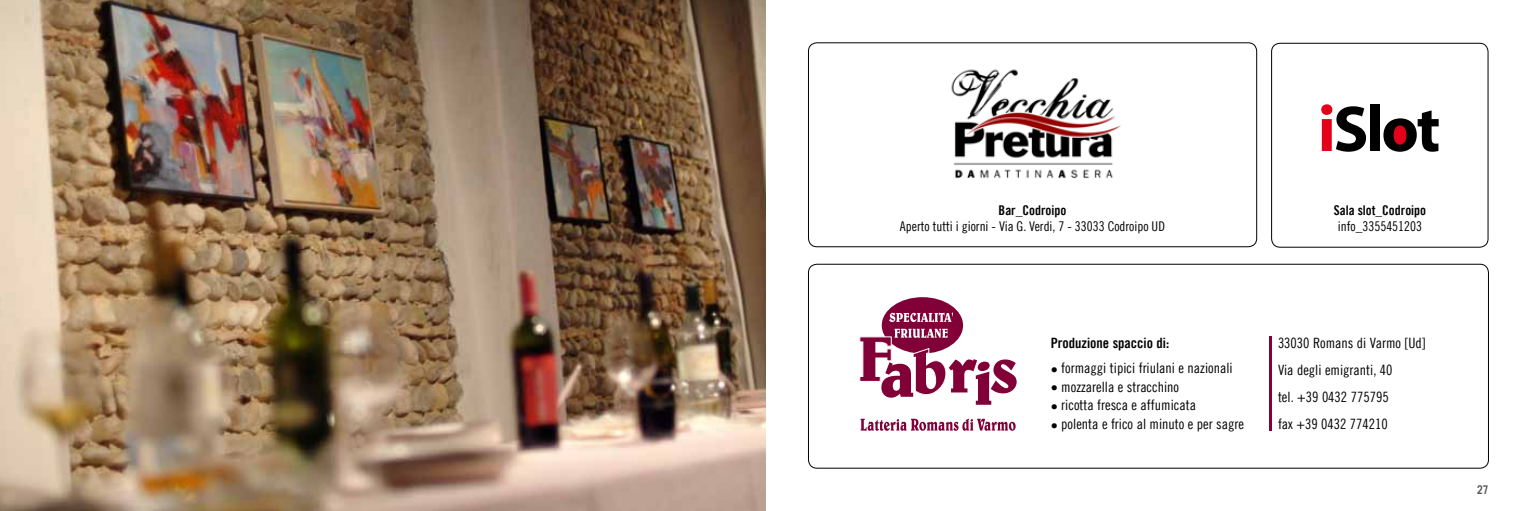
<style>
.page{position:relative;width:1531px;height:511px;background:#fff}
.page>*{position:absolute;margin:0;border:0;box-sizing:border-box;transform-origin:0 0}
.t1{font:14.25px/26.8px "Trade Gothic LT Cond Eighteen";color:#000}
.t2{font:14.25px "Trade Gothic LT Bold Cond Twenty";color:#000}
.t3{font:13.35px "Trade Gothic LT Cond Eighteen";color:#000}
.t4{font:13.35px "Trade Gothic LT Bold Cond Twenty";color:#000}
.t5{font:700 12px "Trade Gothic LT";color:#58585a;scale:.85 1}
.s1{font-family:"Trade Gothic LT Bold Cond Twenty"}
</style>
<div class="page">
<img style="left:951px;top:69px;width:170px;height:109px">
<div style="left:808px;top:43px;width:449px;height:204px;border:1px solid #000;border-radius:9px"></div>
<div style="left:808px;top:264px;width:680px;height:204px;border:1px solid #000;border-radius:9px"></div>
<svg style="left:859px;top:297px;width:158px;height:134px"></svg>
<hr style="left:1269px;top:336px;width:2px;height:94px;background:#830038">
<img style="left:0;top:0;width:765px;height:510px">
<svg style="left:1321px;top:104px;width:45px;height:48px"></svg>
<div style="left:1370px;top:105px;width:9px;height:46px;background:#000"></div>
<svg style="left:1383px;top:110px;width:55px;height:42px"></svg>
<div style="left:1271px;top:43px;width:217px;height:204px;border:1px solid #000;border-radius:9px"></div>
<p class="t4" style="left:998px;top:202px;width:69px">Bar_Codroipo</p>
<p class="t3" style="left:900px;top:218px;width:267px">Aperto tutti i giorni - Via G. Verdi, 7 - 33033 Codroipo UD</p>
<p class="t4" style="left:1334px;top:202px;width:94px">Sala slot_Codroipo</p>
<p class="t3" style="left:1338px;top:218px;width:86px">info_3355451203</p>
<p class="t2" style="left:1051px;top:334px;width:120px">Produzione spaccio di:</p>
<p class="t1" style="left:1051px;top:354px;width:183px"><span class="s1">•</span> formaggi tipici friulani e nazionali</p>
<p class="t1" style="left:1051px;top:373px;width:130px"><span class="s1">•</span> mozzarella e stracchino</p>
<p class="t1" style="left:1051px;top:391px;width:147px"><span class="s1">•</span> ricotta fresca e affumicata</p>
<p class="t1" style="left:1051px;top:410px;width:195px"><span class="s1">•</span> polenta e frico al minuto e per sagre</p>
<p class="t1" style="left:1278px;top:329px;width:149px">33030 Romans di Varmo [Ud]<br>Via degli emigranti, 40<br>tel. +39 0432 775795<br>fax +39 0432 774210</p>
<p class="t5" style="left:1477px;top:482px;width:15px">27</p>
</div>
